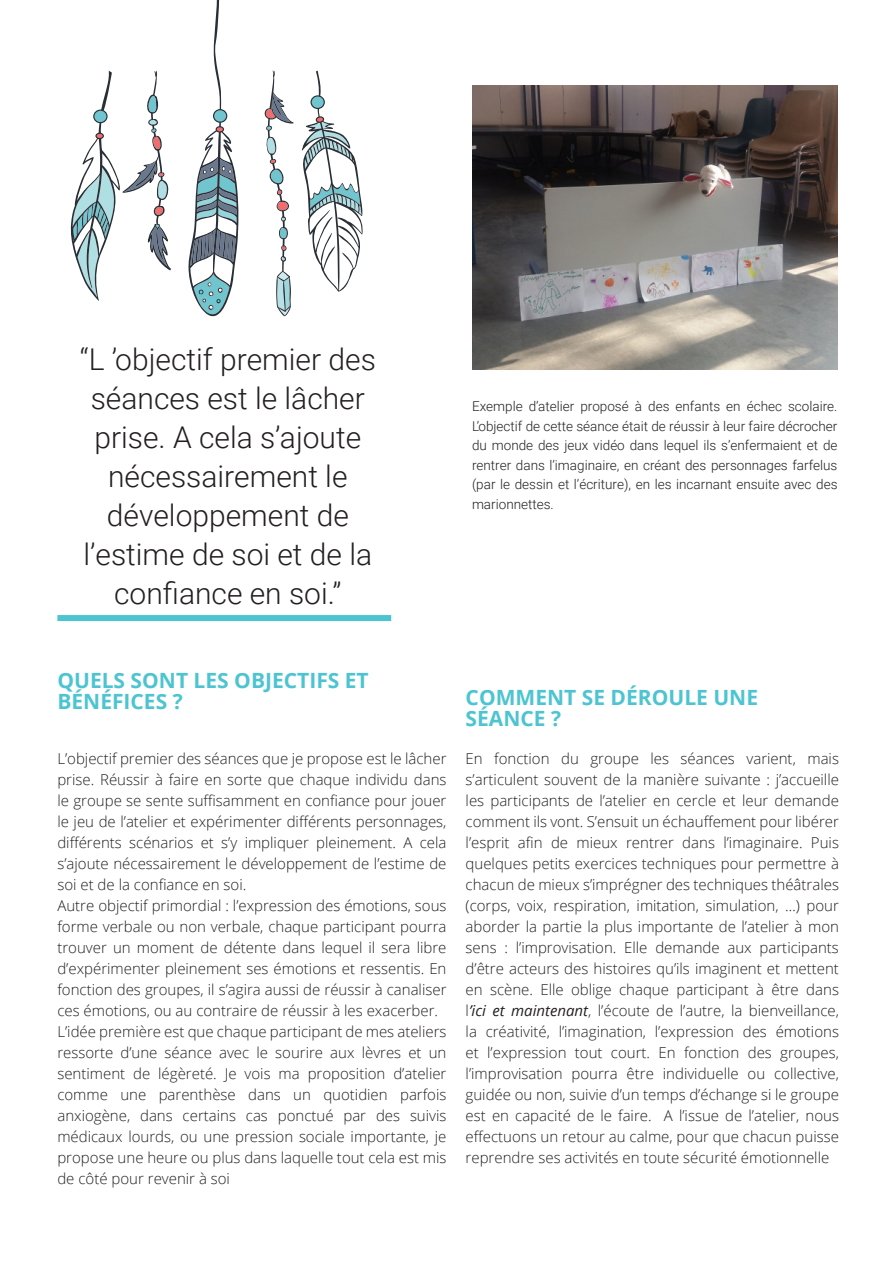
<style>
.page{position:relative;width:893px;height:1263px;background:#fff}
.page>*{position:absolute;margin:0;border:0;box-sizing:border-box;transform-origin:0 0}
.Pull_Quote_Text{font:300 30px/39px "Roboto";color:#231f20;text-align:center}
.Page_Section_Title{font:700 21px/21px "Open Sans";color:#4dc4d1}
.Page_Body_Text_-_Bla{font:300 15px/21px "Open Sans";color:#231f20;text-align:justify}
.Pull_Quote_Text-2{font:300 13.5px/19.5px "Roboto";color:#231f20;text-align:justify}
.s1{font-weight:400;font-style:italic}
</style>
<div class="page">
<div style="left:57px;top:615px;width:334px;height:6px;background:#4dc4d1"></div>
<svg style="left:264px;top:71px;width:30px;height:245px"></svg>
<svg style="left:70px;top:71px;width:101px;height:230px"></svg>
<div style="left:94px;top:110px;width:13px;height:13px;background:#70c5ce;border-radius:50%"></div>
<div style="left:93px;top:110px;width:15px;height:13px;border:1px solid #292f36;border-radius:50%"></div>
<div style="left:96px;top:133px;width:7px;height:6px;background:#f16d6e;border-radius:50%"></div>
<div style="left:95px;top:133px;width:9px;height:6px;border:1px solid #292f36;border-radius:50%"></div>
<svg style="left:188px;top:0;width:51px;height:317px"></svg>
<div style="left:216px;top:126px;width:8px;height:7px;border:1px solid #292f36;border-radius:50%"></div>
<div style="left:214px;top:110px;width:13px;height:12px;background:#70c5ce;border-radius:50%"></div>
<div style="left:213px;top:109px;width:14px;height:14px;border:1px solid #292f36;border-radius:50%"></div>
<svg style="left:302px;top:71px;width:61px;height:221px"></svg>
<div style="left:311px;top:96px;width:13px;height:12px;background:#70c5ce;border-radius:50%"></div>
<div style="left:311px;top:95px;width:14px;height:14px;border:1px solid #292f36;border-radius:50%"></div>
<img style="left:472px;top:85px;width:365px;height:285px">
<p class="Pull_Quote_Text" style="left:80px;top:338px;width:298px">“L ’objectif premier des séances est le lâcher prise. A cela s’ajoute nécessairement le développement de l’estime de soi et de la confiance en soi.”</p>
<p class="Pull_Quote_Text-2" style="left:472px;top:396px;width:367px">Exemple d’atelier proposé à des enfants en échec scolaire.<br>L’objectif de cette séance était de réussir à leur faire décrocher du monde des jeux vidéo dans lequel ils s’enfermaient et de rentrer dans l’imaginaire, en créant des personnages farfelus (par le dessin et l’écriture), en les incarnant ensuite avec des marionnettes.</p>
<p class="Page_Section_Title" style="left:57px;top:669px;width:313px">QUELS SONT LES OBJECTIFS ET<br>BÉNÉFICES ?</p>
<p class="Page_Body_Text_-_Bla" style="left:57px;top:748px;width:391px">L’objectif premier des séances que je propose est le lâcher prise. Réussir à faire en sorte que chaque individu dans le groupe se sente suffisamment en confiance pour jouer le jeu de l’atelier et expérimenter différents personnages, différents scénarios et s’y impliquer pleinement. A cela s’ajoute nécessairement le développement de l’estime de soi et de la confiance en soi.</p>
<p class="Page_Body_Text_-_Bla" style="left:57px;top:895px;width:391px">Autre objectif primordial : l’expression des émotions, sous forme verbale ou non verbale, chaque participant pourra trouver un moment de détente dans lequel il sera libre d’expérimenter pleinement ses émotions et ressentis. En fonction des groupes, il s’agira aussi de réussir à canaliser ces émotions, ou au contraire de réussir à les exacerber.</p>
<p class="Page_Body_Text_-_Bla" style="left:57px;top:1021px;width:391px">L’idée première est que chaque participant de mes ateliers ressorte d’une séance avec le sourire aux lèvres et un sentiment de légèreté. Je vois ma proposition d’atelier comme une parenthèse dans un quotidien parfois anxiogène, dans certains cas ponctué par des suivis médicaux lourds, ou une pression sociale importante, je propose une heure ou plus dans laquelle tout cela est mis de côté pour revenir à soi</p>
<p class="Page_Section_Title" style="left:466px;top:686px;width:294px">COMMENT SE DÉROULE UNE<br>SÉANCE ?</p>
<p class="Page_Body_Text_-_Bla" style="left:466px;top:748px;width:375px">En fonction du groupe les séances varient, mais s’articulent souvent de la manière suivante : j’accueille les participants de l’atelier en cercle et leur demande comment ils vont. S’ensuit un échauffement pour libérer l’esprit afin de mieux rentrer dans l’imaginaire. Puis quelques petits exercices techniques pour permettre à chacun de mieux s’imprégner des techniques théâtrales (corps, voix, respiration, imitation, simulation, …) pour aborder la partie la plus importante de l’atelier à mon sens : l’improvisation. Elle demande aux participants d’être acteurs des histoires qu’ils imaginent et mettent en scène. Elle oblige chaque participant à être dans l<span class="s1">’ici et maintenant</span>, l’écoute de l’autre, la bienveillance, la créativité, l’imagination, l’expression des émotions et l’expression tout court. En fonction des groupes, l’improvisation pourra être individuelle ou collective, guidée ou non, suivie d’un temps d’échange si le groupe est en capacité de le faire. A l’issue de l’atelier, nous effectuons un retour au calme, pour que chacun puisse reprendre ses activités en toute sécurité émotionnelle</p>
</div>
